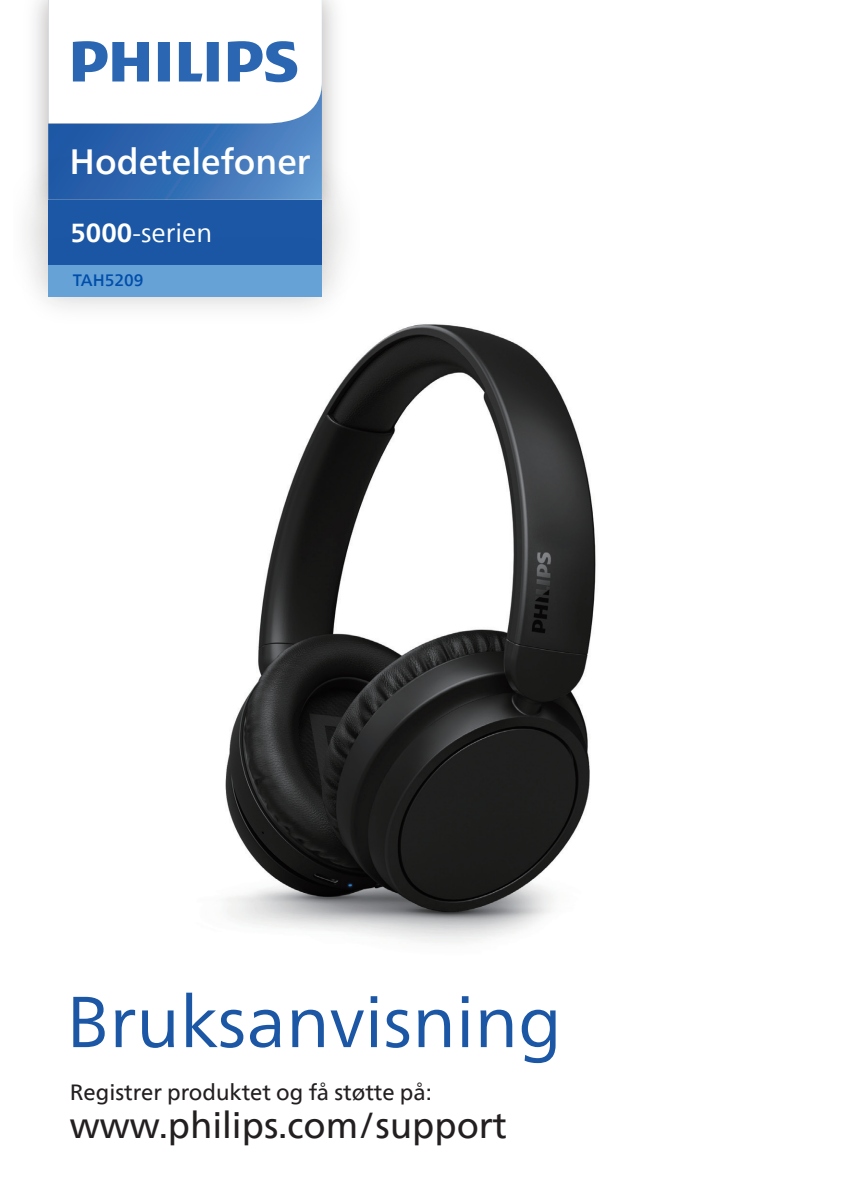
<style>
.page{position:relative;width:842px;height:1191px;background:#fff}
.page>*{position:absolute;margin:0;border:0;box-sizing:border-box;transform-origin:0 0}
.t1{font:72px "Neue Frutiger World";color:#1c57a5}
.t2{font:36px "Neue Frutiger World";color:#231f20}
.t3{font:500 35px "Neue Frutiger World";color:#fff}
.t4{font:26px "Neue Frutiger World";color:#fff}
.t5{font:22px "Neue Frutiger World";color:#231f20}
.t6{font:500 16.4px "Neue Frutiger World";color:#004eaa}
.s1{font-weight:700}
</style>
<div class="page">
<img style="left:225px;top:324px;width:371px;height:619px">
<svg style="left:48px;top:0;width:274px;height:141px"></svg>
<img style="left:16px;top:141px;width:338px;height:82px">
<div style="left:48px;top:200px;width:274px;height:64px;background:#1b57a5"></div>
<img style="left:16px;top:223px;width:343px;height:113px">
<div style="left:48px;top:264px;width:274px;height:33px;background:#67a2d7"></div>
<h3 class="t3" style="left:70px;top:133px;width:243px">Hodetelefoner</h3>
<p class="t4" style="left:70px;top:212px;width:143px"><span class="s1">5000</span>-serien</p>
<p class="t6" style="left:73px;top:267px;width:72px">TAH5209</p>
<h1 class="t1" style="left:66px;top:965px;width:497px">Bruksanvisning</h1>
<p class="t5" style="left:70px;top:1074px;width:364px">Registrer produktet og få støtte på:</p>
<h2 class="t2" style="left:70px;top:1097px;width:438px">www.philips.com/support</h2>
</div>
